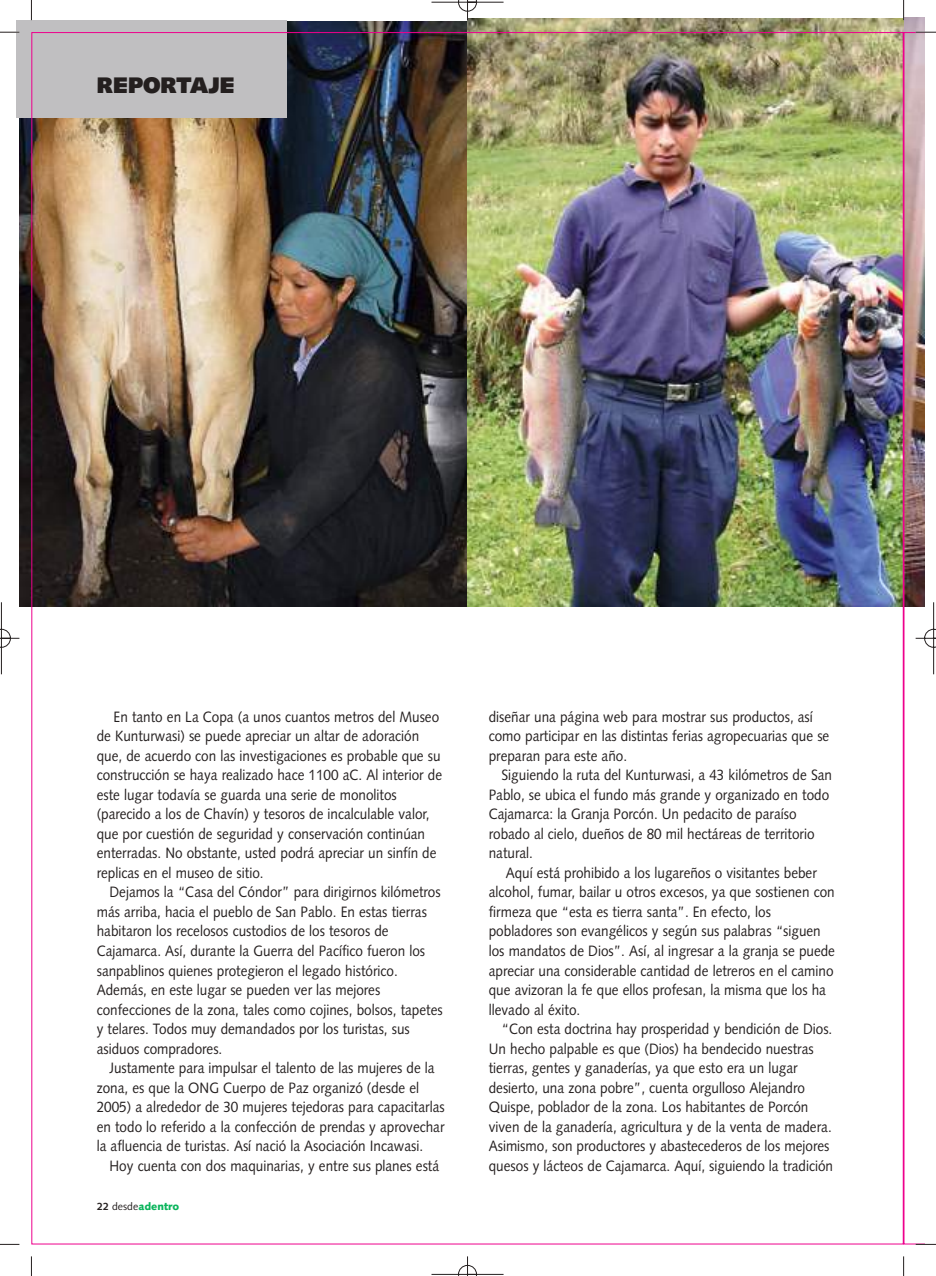
<style>
.page{position:relative;width:936px;height:1276px;background:#fff}
.page>*{position:absolute;margin:0;border:0;box-sizing:border-box;transform-origin:0 0}
.t1{font:900 22.5px "Syntax";color:#241f1f}
.t2{font:15px/19.5px "Syntax";color:#241f1f;scale:.9 1}
.t3{font:900 10.5px "Syntax";color:#0ab55c}
.s1{font-weight:700;color:#241f1f}
.s2{font-weight:400;color:#241f1f}
</style>
<div class="page">
<img style="left:0;top:0;width:935px;height:1276px">
<h1 class="t1" style="left:97px;top:76px;width:139px">REPORTAJE</h1>
<p class="t2" style="left:97px;top:708px;width:385px;text-indent:17px">En tanto en La Copa (a unos cuantos metros del Museo de Kunturwasi) se puede apreciar un altar de adoración que, de acuerdo con las investigaciones es probable que su construcción se haya realizado hace 1100 aC. Al interior de este lugar todavía se guarda una serie de monolitos (parecido a los de Chavín) y tesoros de incalculable valor, que por cuestión de seguridad y conservación continúan enterradas. No obstante, usted podrá apreciar un sinfín de replicas en el museo de sitio.</p>
<p class="t2" style="left:97px;top:884px;width:386px;text-indent:13px">Dejamos la “Casa del Cóndor” para dirigirnos kilómetros más arriba, hacia el pueblo de San Pablo. En estas tierras habitaron los recelosos custodios de los tesoros de Cajamarca. Así, durante la Guerra del Pacífico fueron los sanpablinos quienes protegieron el legado histórico.<br>Además, en este lugar se pueden ver las mejores confecciones de la zona, tales como cojines, bolsos, tapetes y telares. Todos muy demandados por los turistas, sus asiduos compradores.</p>
<p class="t2" style="left:97px;top:1059px;width:388px;text-indent:13px">Justamente para impulsar el talento de las mujeres de la zona, es que la ONG Cuerpo de Paz organizó (desde el 2005) a alrededor de 30 mujeres tejedoras para capacitarlas en todo lo referido a la confección de prendas y aprovechar la afluencia de turistas. Así nació la Asociación Incawasi.</p>
<p class="t2" style="left:109px;top:1157px;width:368px">Hoy cuenta con dos maquinarias, y entre sus planes está</p>
<p class="t3" style="left:97px;top:1201px;width:84px"><span class="s1">22</span> <span class="s2">desde</span>adentro</p>
<p class="t2" style="left:489px;top:708px;width:380px">diseñar una página web para mostrar sus productos, así como participar en las distintas ferias agropecuarias que se preparan para este año.</p>
<p class="t2" style="left:489px;top:767px;width:383px;text-indent:13px">Siguiendo la ruta del Kunturwasi, a 43 kilómetros de San Pablo, se ubica el fundo más grande y organizado en todo Cajamarca: la Granja Porcón. Un pedacito de paraíso robado al cielo, dueños de 80 mil hectáreas de territorio natural.</p>
<p class="t2" style="left:489px;top:864px;width:386px;text-indent:17px">Aquí está prohibido a los lugareños o visitantes beber alcohol, fumar, bailar u otros excesos, ya que sostienen con firmeza que “esta es tierra santa”. En efecto, los pobladores son evangélicos y según sus palabras “siguen los mandatos de Dios”. Así, al ingresar a la granja se puede apreciar una considerable cantidad de letreros en el camino que avizoran la fe que ellos profesan, la misma que los ha llevado al éxito.</p>
<p class="t2" style="left:489px;top:1020px;width:384px;text-indent:13px">“Con esta doctrina hay prosperidad y bendición de Dios.<br>Un hecho palpable es que (Dios) ha bendecido nuestras tierras, gentes y ganaderías, ya que esto era un lugar desierto, una zona pobre”, cuenta orgulloso Alejandro Quispe, poblador de la zona. Los habitantes de Porcón viven de la ganadería, agricultura y de la venta de madera.<br>Asimismo, son productores y abastecederos de los mejores quesos y lácteos de Cajamarca. Aquí, siguiendo la tradición</p>
</div>
